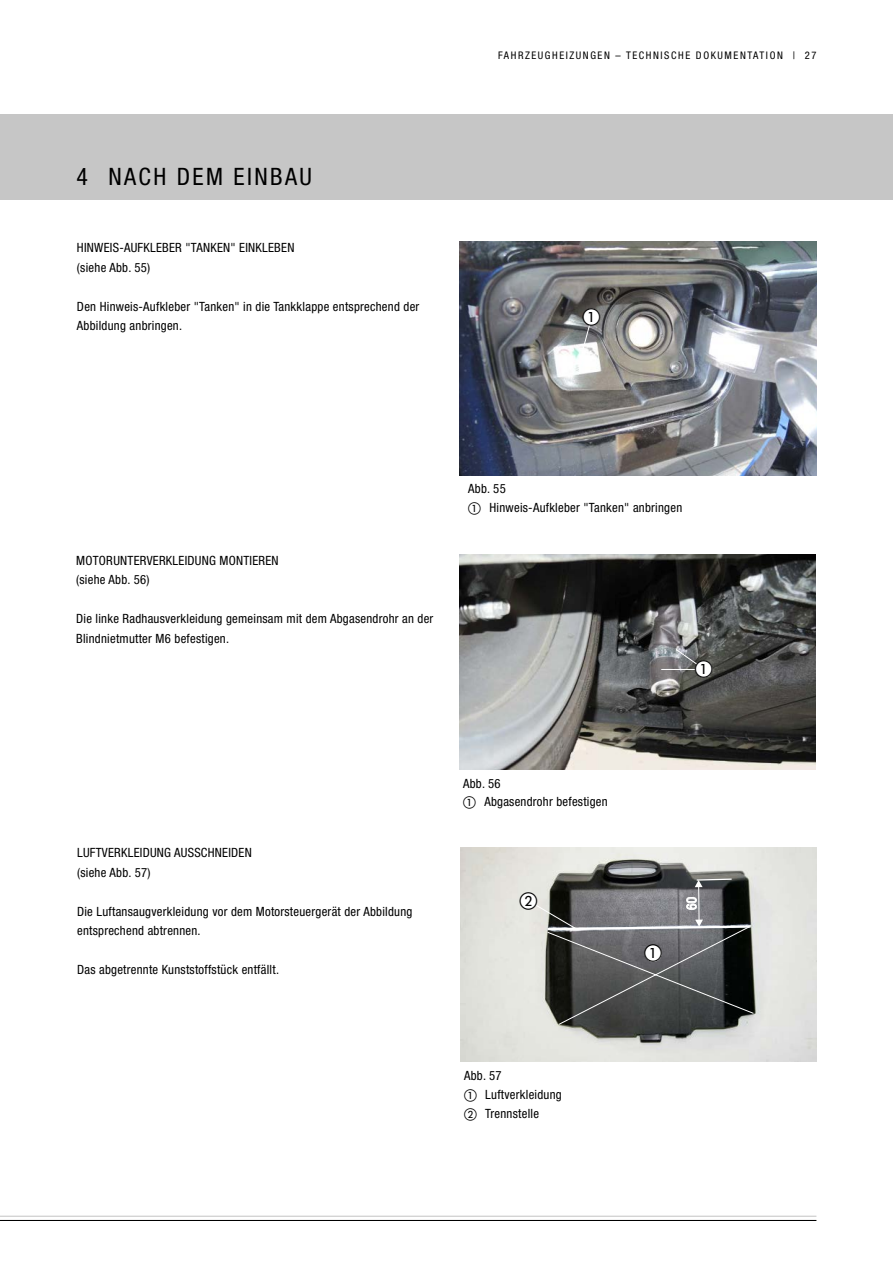
<style>
.page{position:relative;width:893px;height:1263px;background:#fff}
.page>*{position:absolute;margin:0;border:0;box-sizing:border-box;transform-origin:0 0}
.Überschrift_für_IVZ{font:condensed 24px "Helvetica Neue LT";letter-spacing:.1em;color:#000}
.t1{font:18px "European Pi One";color:#000}
.t2{font:condensed 13.5px "Helvetica Neue LT";color:#fff}
.t3{font:condensed 12.75px/19.5px "Helvetica Neue LT";letter-spacing:.02em;color:#000}
.t4{font:condensed 10.5px "Helvetica Neue LT";letter-spacing:.15em;color:#000}
.s1{font-family:"European Pi One";font-stretch:normal}
</style>
<div class="page">
<div style="left:0;top:115px;width:893px;height:85px;background:#c6c6c6"></div>
<hr style="left:0;top:1216px;width:816px;height:1px;background:#c6c6c6">
<hr style="left:0;top:1220px;width:816px;height:1px;background:#000">
<img style="left:460px;top:242px;width:357px;height:234px">
<img style="left:459px;top:555px;width:356px;height:214px">
<svg style="left:675px;top:648px;width:30px;height:21px"></svg>
<hr style="left:661px;top:669px;width:43px;height:1px;background:#fff">
<div style="left:695px;top:660px;width:17px;height:17px;background:#fff;border-radius:50%"></div>
<img style="left:460px;top:847px;width:356px;height:215px">
<hr style="left:698px;top:886px;width:1px;height:34px;background:#fff">
<svg style="left:695px;top:878px;width:38px;height:9px"></svg>
<svg style="left:528px;top:897px;width:227px;height:128px;background:#616363"></svg>
<div style="left:520px;top:892px;width:17px;height:17px;background:#fff;border-radius:50%"></div>
<svg style="left:582px;top:316px;width:11px;height:36px"></svg>
<div style="left:583px;top:308px;width:17px;height:17px;background:#fff;border-radius:50%"></div>
<p class="Überschrift_für_IVZ" style="left:77px;top:162px;width:237px">4 NACH DEM EINBAU</p>
<p class="t3" style="left:77px;top:238px;width:219px">HINWEIS-AUFKLEBER "TANKEN" EINKLEBEN</p>
<p class="t3" style="left:77px;top:257px;width:75px">(siehe Abb. 55)</p>
<p class="t3" style="left:77px;top:296px;width:344px">Den Hinweis-Aufkleber "Tanken" in die Tankklappe entsprechend der<br>Abbildung anbringen.</p>
<p class="t4" style="left:498px;top:50px;width:320px">FAHRZEUGHEIZUNGEN – TECHNISCHE DOKUMENTATION | 27</p>
<p class="t1" style="left:583px;top:307px;width:19px">A</p>
<p class="t3" style="left:76px;top:550px;width:204px">MOTORUNTERVERKLEIDUNG MONTIEREN</p>
<p class="t3" style="left:76px;top:570px;width:75px">(siehe Abb. 56)</p>
<p class="t3" style="left:76px;top:609px;width:359px">Die linke Radhausverkleidung gemeinsam mit dem Abgasendrohr an der<br>Blindnietmutter M6 befestigen.</p>
<p class="t3" style="left:468px;top:478px;width:39px">Abb. 55</p>
<p class="t3" style="left:468px;top:498px;width:216px"><span class="s1">A</span> Hinweis-Aufkleber "Tanken" anbringen</p>
<p class="t1" style="left:695px;top:659px;width:19px">A</p>
<p class="t3" style="left:77px;top:843px;width:176px">LUFTVERKLEIDUNG AUSSCHNEIDEN</p>
<p class="t3" style="left:77px;top:862px;width:75px">(siehe Abb. 57)</p>
<p class="t3" style="left:77px;top:901px;width:337px">Die Luftansaugverkleidung vor dem Motorsteuergerät der Abbildung entsprechend abtrennen.</p>
<p class="t3" style="left:77px;top:960px;width:204px">Das abgetrennte Kunststoffstück entfällt.</p>
<p class="t3" style="left:463px;top:773px;width:39px">Abb. 56</p>
<p class="t3" style="left:463px;top:792px;width:146px"><span class="s1">A</span> Abgasendrohr befestigen</p>
<p class="t1" style="left:520px;top:891px;width:19px">B</p>
<p class="t1" style="left:644px;top:944px;width:19px">A</p>
<p class="t2" style="left:684px;top:910px;width:14px;rotate:-90deg">60</p>
<p class="t3" style="left:464px;top:1066px;width:39px">Abb. 57</p>
<p class="t3" style="left:464px;top:1084px;width:99px"><span class="s1">A</span> Luftverkleidung</p>
<p class="t3" style="left:464px;top:1104px;width:77px"><span class="s1">B</span> Trennstelle</p>
</div>
